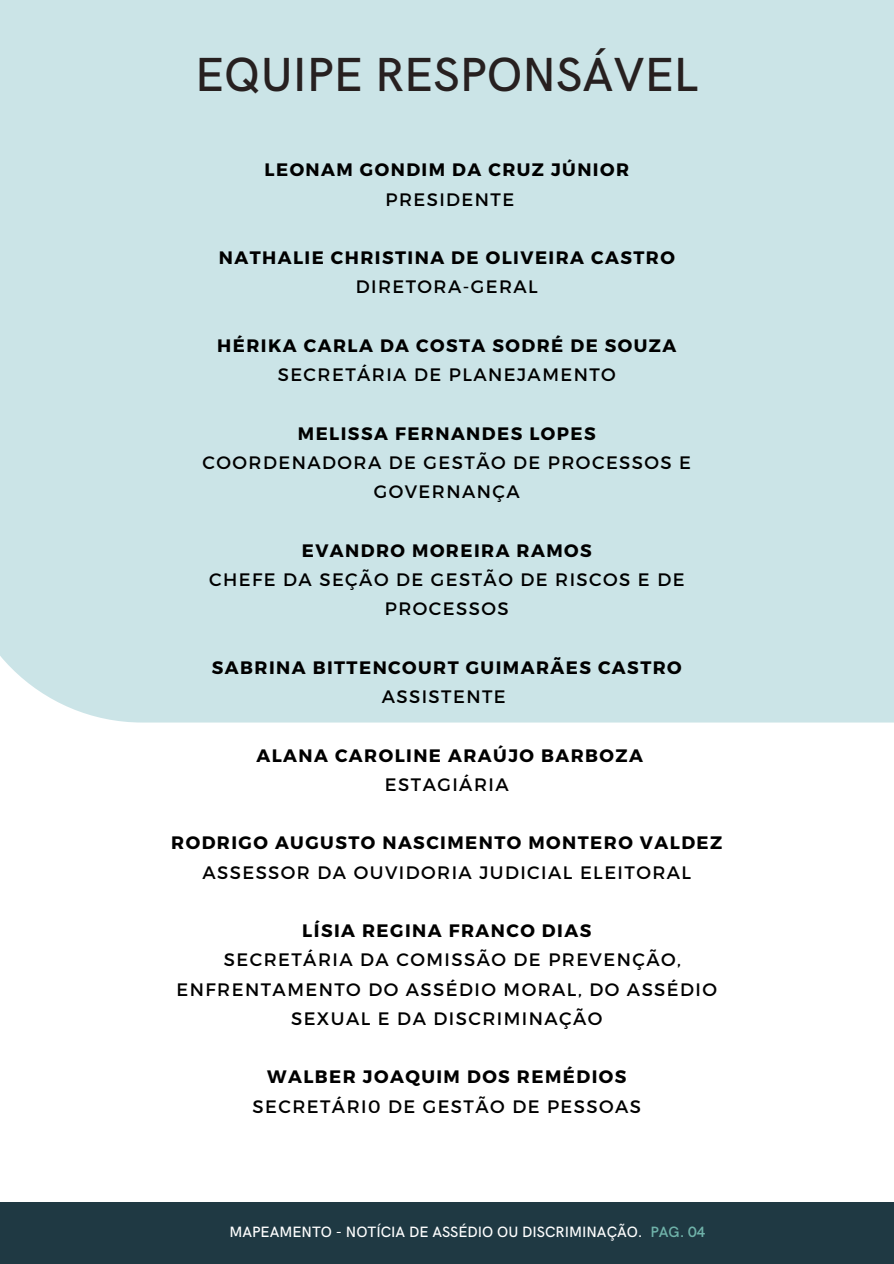
<style>
.page{position:relative;width:894px;height:1264px;background:#fff}
.page>*{position:absolute;margin:0;border:0;box-sizing:border-box;transform-origin:0 0}
.t1{font:500 48px "HK Grotesk";color:#272020}
.t2{font:700 18px/29.2px "Montserrat";letter-spacing:.08em;color:#000;text-align:center}
.t3{font:18px/29.2px "Montserrat";letter-spacing:.08em;color:#000;text-align:center}
.t4{font:500 15px "HK Grotesk";color:#fff}
.t5{font:600 15px "HK Grotesk";color:#6fb2a9}
.s1{font-weight:400}
.s2{font-weight:700}
</style>
<div class="page">
<div style="left:0;top:0;width:893px;height:722px;background:#cbe4e7"></div>
<div style="left:0;top:1202px;width:893px;height:61px;background:#1f3943"></div>
<h1 class="t1" style="left:195px;top:47px;width:505px">EQUIPE RESPONSÁVEL</h1>
<h2 class="t2" style="left:264px;top:154px;width:366px">LEONAM GONDIM DA CRUZ JÚNIOR<br><span class="s1">PRESIDENTE</span></h2>
<h2 class="t2" style="left:219px;top:242px;width:457px">NATHALIE CHRISTINA DE OLIVEIRA CASTRO<br><span class="s1">DIRETORA-GERAL</span></h2>
<h2 class="t2" style="left:217px;top:330px;width:460px">HÉRIKA CARLA DA COSTA SODRÉ DE SOUZA<br><span class="s1">SECRETÁRIA DE PLANEJAMENTO</span></h2>
<h2 class="t3" style="left:202px;top:418px;width:490px"><span class="s2">MELISSA FERNANDES LOPES<br></span>COORDENADORA DE GESTÃO DE PROCESSOS E<br>GOVERNANÇA</h2>
<h2 class="t3" style="left:209px;top:535px;width:477px"><span class="s2">EVANDRO MOREIRA RAMOS<br></span>CHEFE DA SEÇÃO DE GESTÃO DE RISCOS E DE<br>PROCESSOS</h2>
<h2 class="t2" style="left:212px;top:652px;width:471px">SABRINA BITTENCOURT GUIMARÃES CASTRO<br><span class="s1">ASSISTENTE</span></h2>
<h2 class="t2" style="left:256px;top:739px;width:388px">ALANA CAROLINE ARAÚJO BARBOZA<br><span class="s1">ESTAGIÁRIA</span></h2>
<h2 class="t2" style="left:171px;top:827px;width:552px">RODRIGO AUGUSTO NASCIMENTO MONTERO VALDEZ<br><span class="s1">ASSESSOR DA OUVIDORIA JUDICIAL ELEITORAL</span></h2>
<p class="t2" style="left:302px;top:915px;width:290px">LÍSIA REGINA FRANCO DIAS</p>
<p class="t3" style="left:224px;top:944px;width:458px">SECRETÁRIA DA COMISSÃO DE PREVENÇÃO,</p>
<p class="t3" style="left:176px;top:973px;width:542px">ENFRENTAMENTO DO ASSÉDIO MORAL, DO ASSÉDIO</p>
<p class="t3" style="left:291px;top:1003px;width:313px">SEXUAL E DA DISCRIMINAÇÃO</p>
<p class="t3" style="left:252px;top:1061px;width:390px"><span class="s2">WALBER JOAQUIM DOS REMÉDIOS<br></span>SECRETÁRI0 DE GESTÃO DE PESSOAS</p>
<h2 class="t4" style="left:229px;top:1223px;width:414px">MAPEAMENTO - NOTÍCIA DE ASSÉDIO OU DISCRIMINAÇÃO.</h2>
<h2 class="t5" style="left:650px;top:1223px;width:57px">PAG. 04</h2>
</div>
